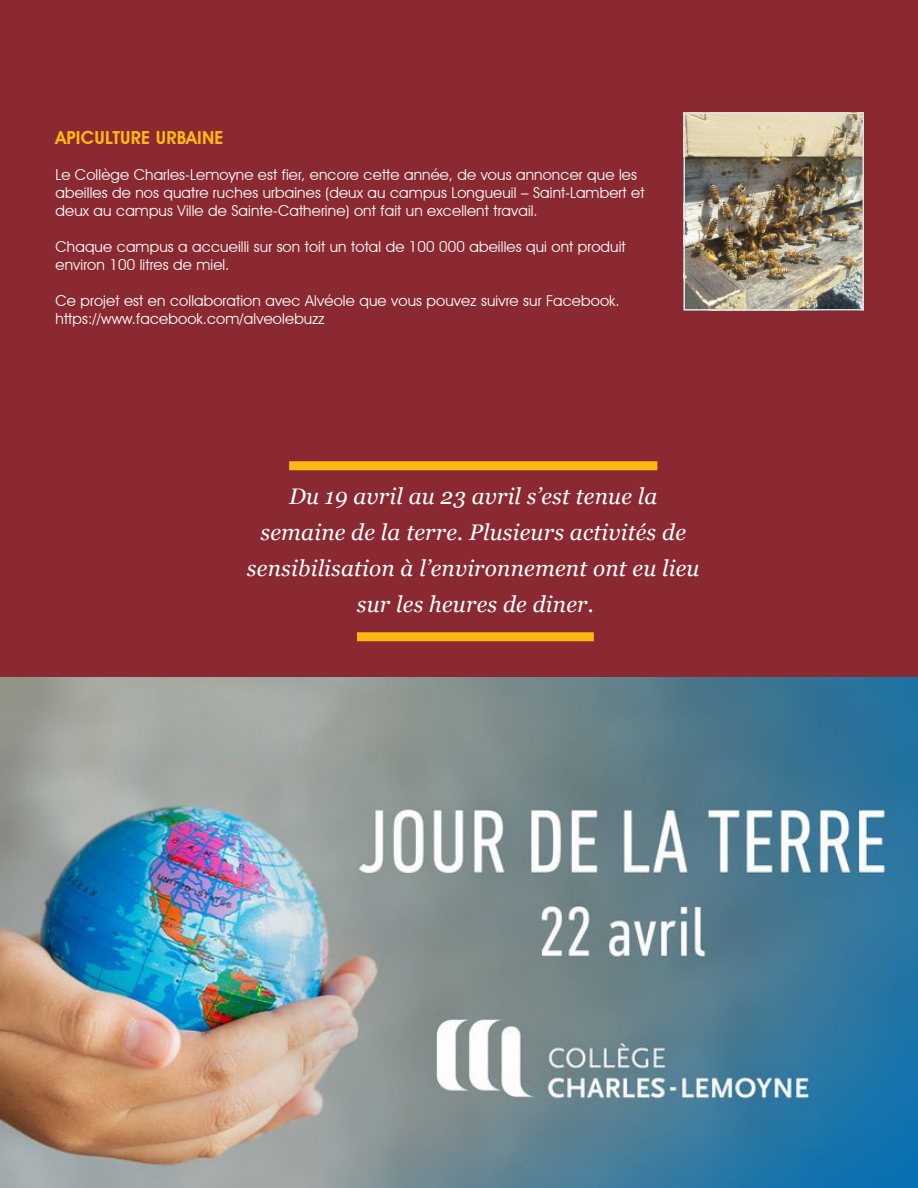
<style>
.page{position:relative;width:918px;height:1188px;background:#8a2932}
.page>*{position:absolute;margin:0;border:0;box-sizing:border-box;transform-origin:0 0}
.Georgia_bold_italic{font:italic 22.5px/36px "Georgia";letter-spacing:.01em;color:#fff;text-align:center}
.t1{font:600 18px "Avant Garde IT Cby BT";letter-spacing:.01em;color:#fdb913}
.t2{font:15px/18px "Avant Garde IT Cby BT";letter-spacing:.01em;color:#fff}
</style>
<div class="page">
<img style="left:0;top:677px;width:918px;height:511px">
<img style="left:687px;top:115px;width:174px;height:192px">
<div style="left:684px;top:112px;width:180px;height:198px;border:2px solid #e0e0e1"></div>
<div style="left:289px;top:461px;width:368px;height:9px;background:#fdb913"></div>
<div style="left:357px;top:632px;width:237px;height:9px;background:#fdb913"></div>
<p class="t1" style="left:56px;top:127px;width:169px">APICULTURE URBAINE</p>
<p class="t2" style="left:56px;top:166px;width:590px">Le Collège Charles-Lemoyne est fier, encore cette année, de vous annoncer que les abeilles de nos quatre ruches urbaines (deux au campus Longueuil – Saint-Lambert et deux au campus Ville de Sainte-Catherine) ont fait un excellent travail.</p>
<p class="t2" style="left:56px;top:238px;width:572px">Chaque campus a accueilli sur son toit un total de 100 000 abeilles qui ont produit environ 100 litres de miel.</p>
<p class="t2" style="left:56px;top:292px;width:566px">Ce projet est en collaboration avec Alvéole que vous pouvez suivre sur Facebook. https://www.facebook.com/alveolebuzz</p>
<p class="Georgia_bold_italic" style="left:247px;top:478px;width:454px">Du 19 avril au 23 avril s’est tenue la semaine de la terre. Plusieurs activités de sensibilisation à l’environnement ont eu lieu sur les heures de diner.</p>
</div>
